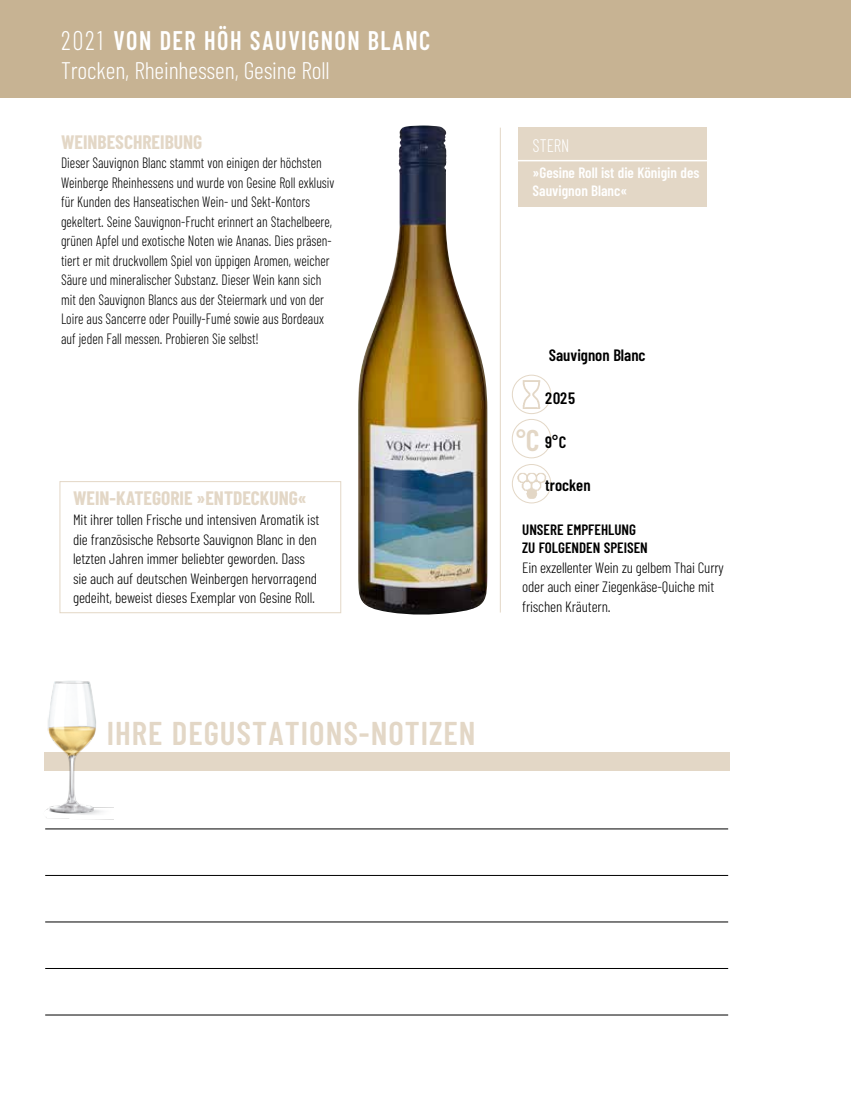
<style>
.page{position:relative;width:851px;height:1106px;background:#fff}
.page>*{position:absolute;margin:0;border:0;box-sizing:border-box;transform-origin:0 0}
.t1{font:600 33px "Barlow Condensed";letter-spacing:.03em;color:#e3d7c6}
.t2{font:600 27px "Barlow Condensed";letter-spacing:.06em;color:#fff;scale:.9 1}
.t3{font:600 27px "Barlow Condensed";color:#e3d7c6}
.t4{font:300 24px "Barlow Condensed";letter-spacing:-.005em;color:#fff}
.t5{font:700 19.5px "Barlow Condensed";color:#e3d7c6}
.t6{font:300 18.15px "Barlow Condensed";color:#fff;scale:.93 1}
.t7{font:600 16.5px "Barlow Condensed";color:#000}
.t8{font:300 15px/19.5px "Barlow Condensed";color:#000;scale:.9 1}
.t9{font:300 15px/19.5px "Barlow Condensed";color:#000}
.t10{font:600 15px/18px "Barlow Condensed";color:#fff}
.t11{font:600 15px/18px "Barlow Condensed";color:#000}
.s1{font-weight:300}
.s2{font-size:30px}
</style>
<div class="page">
<img style="left:522px;top:380px;width:19px;height:28px">
<div style="left:512px;top:375px;width:39px;height:39px;border:1px solid #e3d7c6;border-radius:50%"></div>
<img style="left:514px;top:472px;width:34px;height:27px">
<div style="left:512px;top:464px;width:39px;height:39px;border:1px solid #e3d7c6;border-radius:50%"></div>
<div style="left:512px;top:419px;width:39px;height:39px;border:1px solid #e3d7c6;border-radius:50%"></div>
<div style="left:0;top:0;width:850px;height:98px;background:#c7b393"></div>
<hr style="left:45px;top:828px;width:683px;height:1px;background:#000">
<hr style="left:45px;top:875px;width:683px;height:1px;background:#000">
<hr style="left:45px;top:921px;width:683px;height:1px;background:#000">
<hr style="left:45px;top:968px;width:683px;height:1px;background:#000">
<hr style="left:45px;top:1014px;width:683px;height:1px;background:#000">
<hr style="left:500px;top:128px;width:1px;height:484px;background:#e3d7c6">
<div style="left:44px;top:752px;width:685px;height:18px;background:#e3d7c6"></div>
<div style="left:518px;top:128px;width:188px;height:79px;background:#e3d7c6"></div>
<hr style="left:510px;top:160px;width:227px;height:1px;background:#fff">
<div style="left:60px;top:481px;width:281px;height:132px;border:1px solid #e3d7c6"></div>
<img style="left:44px;top:681px;width:75px;height:148px">
<img style="left:358px;top:125px;width:130px;height:490px">
<h2 class="t2" style="left:61px;top:23px;width:411px"><span class="s1">2021</span> VON DER HÖH SAUVIGNON BLANC</h2>
<h3 class="t4" style="left:61px;top:55px;width:270px">Trocken, Rheinhessen, Gesine Roll</h3>
<h3 class="t5" style="left:61px;top:129px;width:143px">WEINBESCHREIBUNG</h3>
<p class="t8" style="left:61px;top:153px;width:305px">Dieser Sauvignon Blanc stammt von einigen der höchsten Weinberge Rheinhessens und wurde von Gesine Roll exklusiv für Kunden des Hanseatischen Wein- und Sekt-Kontors gekeltert. Seine Sauvignon-Frucht erinnert an Stachelbeere, grünen Apfel und exotische Noten wie Ananas. Dies präsen&shy;tiert er mit druckvollem Spiel von üppigen Aromen, weicher Säure und mineralischer Substanz. Dieser Wein kann sich mit den Sauvignon Blancs aus der Steiermark und von der Loire aus Sancerre oder Pouilly-Fumé sowie aus Bordeaux auf jeden Fall messen. Probieren Sie selbst!</p>
<h3 class="t5" style="left:73px;top:485px;width:235px">WEIN-KATEGORIE »ENTDECKUNG«</h3>
<p class="t9" style="left:73px;top:510px;width:248px">Mit ihrer tollen Frische und intensiven Aromatik ist die französische Rebsorte Sauvignon Blanc in den letzten Jahren immer beliebter geworden. Dass sie auch auf deutschen Weinbergen hervorragend gedeiht, beweist dieses Exemplar von Gesine Roll.</p>
<p class="t6" style="left:532px;top:134px;width:41px">STERN</p>
<p class="t10" style="left:532px;top:164px;width:168px">»Gesine Roll ist die Königin des<br>Sauvignon Blanc«</p>
<p class="t7" style="left:548px;top:345px;width:98px">Sauvignon Blanc</p>
<p class="t7" style="left:545px;top:388px;width:31px">2025</p>
<p class="t7" style="left:545px;top:432px;width:23px">9°C</p>
<p class="t7" style="left:545px;top:475px;width:47px">trocken</p>
<h2 class="t3" style="left:516px;top:424px;width:25px">°<span class="s2">C</span></h2>
<p class="t11" style="left:522px;top:520px;width:127px">UNSERE EMPFEHLUNG<br>ZU FOLGENDEN SPEISEN</p>
<p class="t9" style="left:522px;top:557px;width:203px">Ein exzellenter Wein zu gelbem Thai Curry oder auch einer Ziegenkäse-Quiche mit frischen Kräutern.</p>
<h1 class="t1" style="left:107px;top:712px;width:370px">IHRE DEGUSTATIONS-NOTIZEN</h1>
</div>
